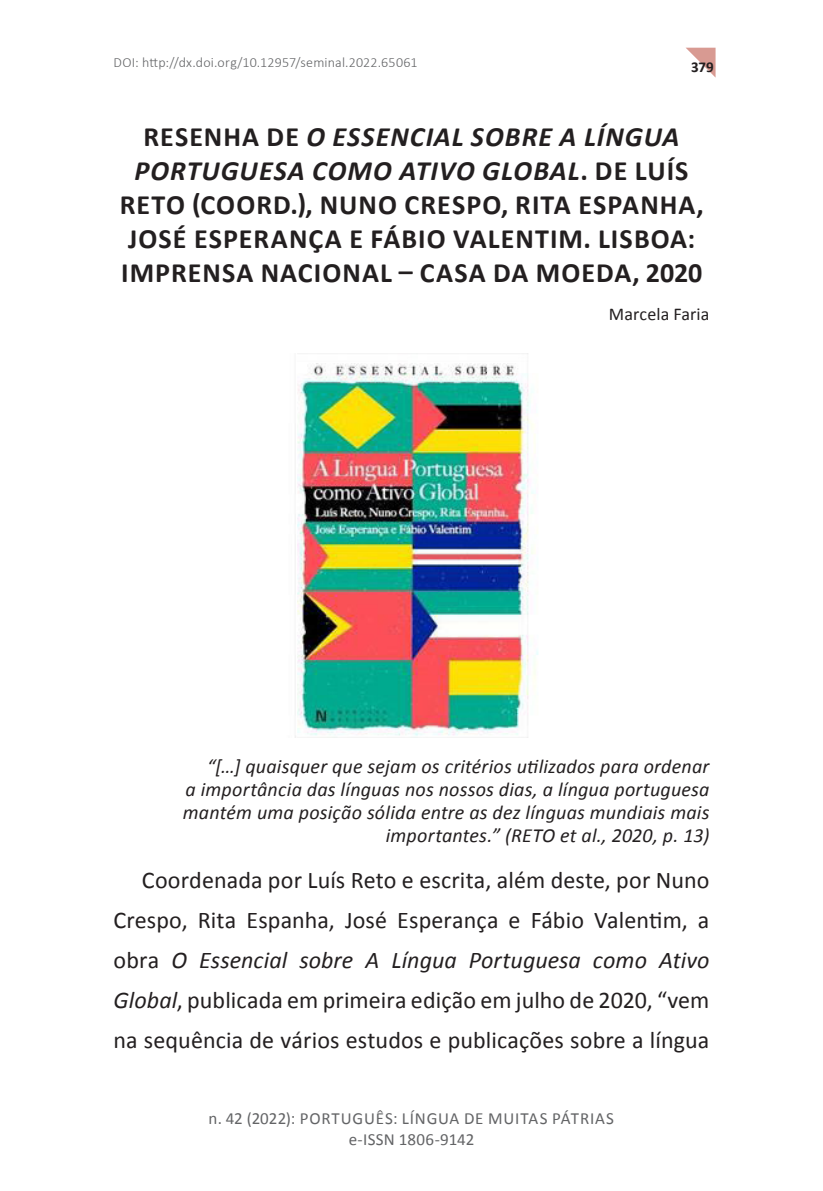
<style>
.page{position:relative;width:823px;height:1191px;background:#fff}
.page>*{position:absolute;margin:0;border:0;box-sizing:border-box;transform-origin:0 0}
.TITULO{font:700 28px/34px "Calibri";letter-spacing:.035em;color:#231f20;text-align:center}
.TEXTO_CORRIDO{font:24px/40px "Calibri";letter-spacing:.005em;color:#231f20;text-align:justify}
.EPIGRAFE{font:italic 20px/23px "Calibri";letter-spacing:.01em;color:#231f20;text-align:right}
.AUTOR{font:18px "Calibri";letter-spacing:.005em;color:#231f20}
.t1{font:17px/20.4px "Calibri";letter-spacing:.045em;color:#636466;text-align:center}
.SUBTITULO{font:700 15px "Calibri";color:#231f20}
.t2{font:300 14px "Calibri";letter-spacing:.015em;color:#636466}
.s1{font-style:italic}
</style>
<div class="page">
<svg style="left:686px;top:48px;width:29px;height:29px"></svg>
<img style="left:295px;top:353px;width:244px;height:385px">
<p class="t2" style="left:113px;top:54px;width:305px">DOI: http://dx.doi.org/10.12957/seminal.2022.65061</p>
<p class="SUBTITULO" style="left:690px;top:57px;width:24px">379</p>
<p class="TITULO" style="left:120px;top:119px;width:585px">RESENHA DE <span class="s1">O ESSENCIAL SOBRE A LÍNGUA PORTUGUESA COMO ATIVO GLOBAL</span>. DE LUÍS RETO (COORD.), NUNO CRESPO, RITA ESPANHA, JOSÉ ESPERANÇA E FÁBIO VALENTIM. LISBOA:<br>IMPRENSA NACIONAL – CASA DA MOEDA, 2020</p>
<p class="AUTOR" style="left:608px;top:303px;width:102px">Marcela Faria</p>
<p class="EPIGRAFE" style="left:183px;top:754px;width:527px">“[…] quaisquer que sejam os critérios utilizados para ordenar<br>a importância das línguas nos nossos dias, a língua portuguesa mantém uma posição sólida entre as dez línguas mundiais mais importantes.” (RETO et al., 2020, p. 13)</p>
<p class="TEXTO_CORRIDO" style="left:113px;top:859px;width:597px;text-indent:28px">Coordenada por Luís Reto e escrita, além deste, por Nuno Crespo, Rita Espanha, José Esperança e Fábio Valentim, a obra <span class="s1">O Essencial sobre A Língua Portuguesa como Ativo Global</span>, publicada em primeira edição em julho de 2020, “vem na sequência de vários estudos e publicações sobre a língua</p>
<p class="t1" style="left:208px;top:1108px;width:406px">n. 42 (2022): PORTUGUÊS: LÍNGUA DE MUITAS PÁTRIAS e-ISSN 1806-9142</p>
</div>
